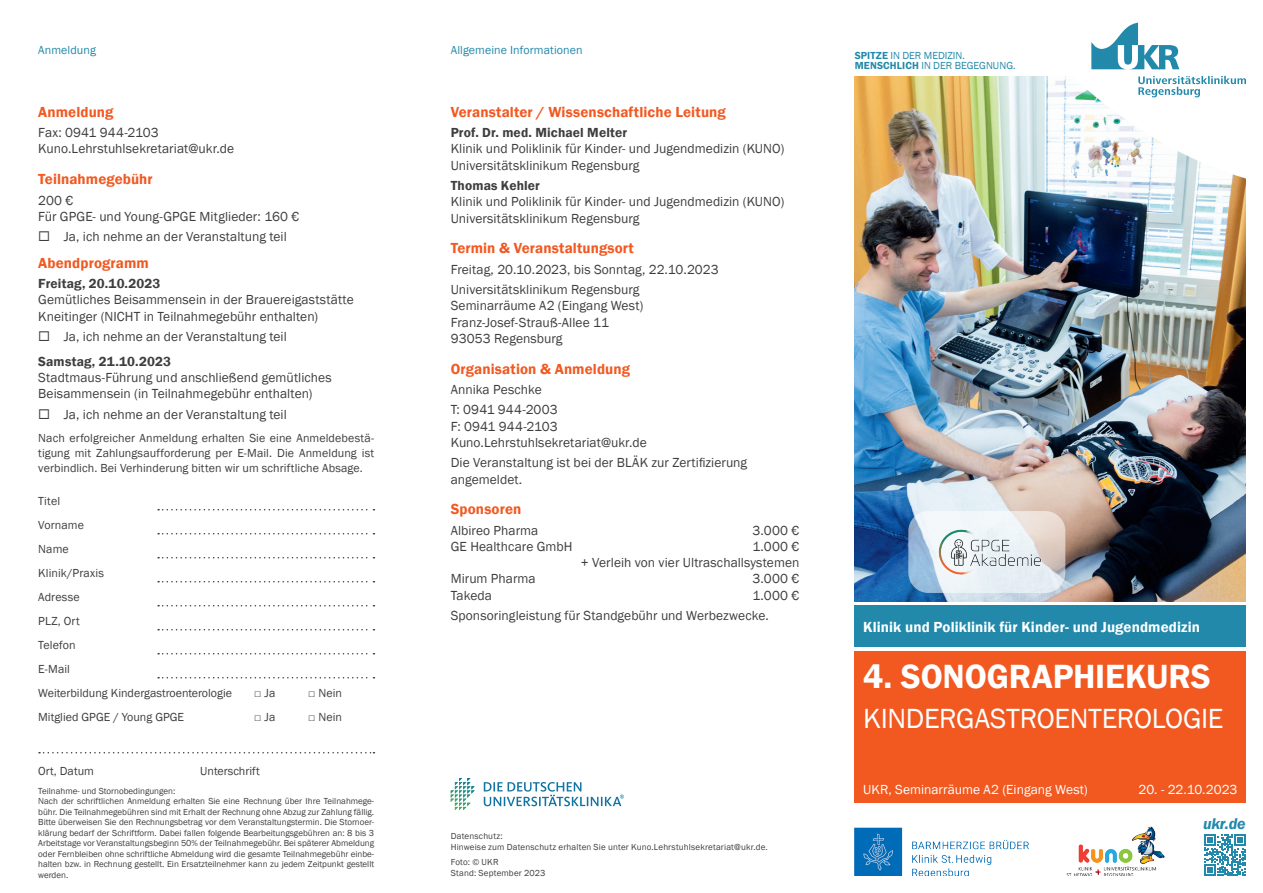
<style>
.page{position:relative;width:1263px;height:893px;background:#fff}
.page>*{position:absolute;margin:0;border:0;box-sizing:border-box;transform-origin:0 0}
.t1{font:600 34.5px "Franklin Gothic";letter-spacing:-.005em;color:#fff}
.t2{font:28.5px "Franklin Gothic";letter-spacing:-.01em;color:#fff}
.t3{font:italic 600 16.05px "Franklin Gothic";color:#2289aa}
.t4{font:600 15px "Franklin Gothic";letter-spacing:.005em;color:#f15921}
.t5{font:600 15px "Franklin Gothic";letter-spacing:.005em;color:#fff}
.t6{font:13.5px/16.2px "Franklin Gothic";letter-spacing:.005em;color:#3e3e3f}
.t7{font:600 13.5px "Franklin Gothic";letter-spacing:.01em;color:#3e3e3f}
.t8{font:13.5px "Franklin Gothic";color:#fff}
.t9{font:12px/24px "Franklin Gothic";color:#3e3e3f;text-align:justify}
.t10{font:12px "Franklin Gothic";letter-spacing:.005em;color:#2289aa}
.t11{font:10.5px/10.5px "Franklin Gothic";color:#2289aa}
.t12{font:9px/10.5px "Franklin Gothic";color:#3e3e3f}
.s1{font-weight:600}
</style>
<div class="page">
<img style="left:855px;top:77px;width:391px;height:524px">
<div style="left:855px;top:651px;width:391px;height:152px;background:#f15921"></div>
<div style="left:855px;top:606px;width:391px;height:41px;background:#2289aa"></div>
<svg style="left:999px;top:22px;width:247px;height:161px"></svg>
<svg style="left:1138px;top:76px;width:108px;height:21px"></svg>
<svg style="left:1091px;top:23px;width:88px;height:46px"></svg>
<svg style="left:1204px;top:834px;width:42px;height:42px"></svg>
<svg style="left:158px;top:509px;width:216px;height:1px"></svg>
<svg style="left:158px;top:533px;width:216px;height:1px"></svg>
<svg style="left:158px;top:557px;width:216px;height:1px"></svg>
<svg style="left:158px;top:581px;width:216px;height:1px"></svg>
<svg style="left:158px;top:605px;width:216px;height:1px"></svg>
<svg style="left:158px;top:629px;width:216px;height:1px"></svg>
<svg style="left:158px;top:653px;width:216px;height:1px"></svg>
<svg style="left:158px;top:677px;width:216px;height:1px"></svg>
<svg style="left:39px;top:752px;width:335px;height:1px"></svg>
<svg style="left:451px;top:778px;width:24px;height:32px"></svg>
<svg style="left:484px;top:782px;width:140px;height:24px"></svg>
<img style="left:1066px;top:826px;width:99px;height:50px">
<img style="left:908px;top:511px;width:157px;height:82px">
<img style="left:854px;top:827px;width:175px;height:49px">
<p class="t10" style="left:38px;top:43px;width:59px">Anmeldung</p>
<p class="t4" style="left:38px;top:103px;width:77px">Anmeldung</p>
<p class="t6" style="left:38px;top:125px;width:197px">Fax: 0941 944-2103<br>Kuno.Lehrstuhlsekretariat@ukr.de</p>
<p class="t4" style="left:38px;top:170px;width:116px">Teilnahmegebühr</p>
<p class="t6" style="left:38px;top:192px;width:263px">200 €<br>Für GPGE- und Young-GPGE Mitglieder: 160 €</p>
<p class="t6" style="left:64px;top:229px;width:224px">Ja, ich nehme an der Veranstaltung teil</p>
<p class="t4" style="left:38px;top:254px;width:112px">Abendprogramm</p>
<p class="t7" style="left:38px;top:275px;width:124px">Freitag, 20.10.2023</p>
<p class="t6" style="left:38px;top:292px;width:317px">Gemütliches Beisammensein in der Brauereigaststätte<br>Kneitinger (NICHT in Teilnahmegebühr enthalten)</p>
<p class="t6" style="left:64px;top:329px;width:224px">Ja, ich nehme an der Veranstaltung teil</p>
<p class="t7" style="left:38px;top:353px;width:134px">Samstag, 21.10.2023</p>
<p class="t6" style="left:38px;top:370px;width:295px">Stadtmaus-Führung und anschließend gemütliches<br>Beisammensein (in Teilnahmegebühr enthalten)</p>
<p class="t6" style="left:64px;top:406px;width:224px">Ja, ich nehme an der Veranstaltung teil</p>
<p class="t9" style="left:38px;top:431px;width:337px;line-height:15px">Nach erfolgreicher Anmeldung erhalten Sie eine Anmeldebestä&shy;tigung mit Zahlungsaufforderung per E-Mail. Die Anmeldung ist verbindlich. Bei Verhinderung bitten wir um schriftliche Absage.</p>
<p class="t9" style="left:38px;top:489px;width:195px;text-align:left">Titel<br>Vorname<br>Name<br>Klinik/Praxis<br>Adresse<br>PLZ, Ort<br>Telefon<br>E-Mail<br>Weiterbildung Kindergastroenterologie</p>
<p class="t9" style="left:254px;top:681px;width:23px">□ Ja</p>
<p class="t9" style="left:308px;top:681px;width:35px">□ Nein</p>
<p class="t9" style="left:38px;top:705px;width:147px">Mitglied GPGE / Young GPGE</p>
<p class="t9" style="left:254px;top:705px;width:23px">□ Ja</p>
<p class="t9" style="left:308px;top:705px;width:35px">□ Nein</p>
<p class="t9" style="left:38px;top:759px;width:57px">Ort, Datum</p>
<p class="t9" style="left:200px;top:759px;width:61px">Unterschrift</p>
<p class="t12" style="left:38px;top:786px;width:337px">Teilnahme- und Stornobedingungen:<br>Nach der schriftlichen Anmeldung erhalten Sie eine Rechnung über Ihre Teilnahmege&shy;bühr. Die Teilnahmegebühren sind mit Erhalt der Rechnung ohne Abzug zur Zahlung fällig.<br>Bitte überweisen Sie den Rechnungsbetrag vor dem Veranstaltungstermin. Die Stornoer&shy;klärung bedarf der Schriftform. Dabei fallen folgende Bearbeitungsgebühren an: 8 bis 3<br>Arbeitstage vor Veranstaltungsbeginn 50% der Teilnahmegebühr. Bei späterer Abmeldung oder Fernbleiben ohne schriftliche Abmeldung wird die gesamte Teilnahmegebühr einbe&shy;halten bzw. in Rechnung gestellt. Ein Ersatzteilnehmer kann zu jedem Zeitpunkt gestellt werden.</p>
<p class="t10" style="left:451px;top:43px;width:133px">Allgemeine Informationen</p>
<p class="t4" style="left:451px;top:103px;width:277px">Veranstalter / Wissenschaftliche Leitung</p>
<p class="t7" style="left:451px;top:124px;width:178px">Prof. Dr. med. Michael Melter</p>
<p class="t6" style="left:451px;top:141px;width:335px">Klinik und Poliklinik für Kinder- und Jugendmedizin (KUNO)<br>Universitätsklinikum Regensburg</p>
<p class="t7" style="left:451px;top:177px;width:91px">Thomas Kehler</p>
<p class="t6" style="left:451px;top:194px;width:335px">Klinik und Poliklinik für Kinder- und Jugendmedizin (KUNO)<br>Universitätsklinikum Regensburg</p>
<p class="t4" style="left:451px;top:239px;width:185px">Termin &amp; Veranstaltungsort</p>
<p class="t6" style="left:451px;top:259px;width:269px;line-height:20.4px">Freitag, 20.10.2023, bis Sonntag, 22.10.2023<br>Universitätsklinikum Regensburg</p>
<p class="t6" style="left:451px;top:298px;width:194px">Seminarräume A2 (Eingang West)<br>Franz-Josef-Strauß-Allee 11<br>93053 Regensburg</p>
<p class="t4" style="left:451px;top:359px;width:181px">Organisation &amp; Anmeldung</p>
<p class="t6" style="left:451px;top:380px;width:108px;line-height:20.4px">Annika Peschke<br>T: 0941 944-2003</p>
<p class="t6" style="left:451px;top:418px;width:197px">F: 0941 944-2103<br>Kuno.Lehrstuhlsekretariat@ukr.de</p>
<p class="t6" style="left:451px;top:455px;width:298px">Die Veranstaltung ist bei der BLÄK zur Zertifizierung angemeldet.</p>
<p class="t4" style="left:451px;top:500px;width:72px">Sponsoren</p>
<p class="t6" style="left:451px;top:522px;width:89px">Albireo Pharma</p>
<p class="t6" style="left:753px;top:522px;width:48px">3.000 €</p>
<p class="t6" style="left:451px;top:539px;width:123px">GE Healthcare GmbH</p>
<p class="t6" style="left:581px;top:539px;width:220px;text-align:right">1.000 €<br>+ Verleih von vier Ultraschallsystemen</p>
<p class="t6" style="left:451px;top:571px;width:86px">Mirum Pharma</p>
<p class="t6" style="left:753px;top:571px;width:48px">3.000 €</p>
<p class="t6" style="left:451px;top:587px;width:43px">Takeda</p>
<p class="t6" style="left:451px;top:585px;width:350px;line-height:20.4px;text-indent:302px">1.000 €<br>Sponsoringleistung für Standgebühr und Werbezwecke.</p>
<p class="t12" style="left:451px;top:831px;width:319px">Datenschutz:<br>Hinweise zum Datenschutz erhalten Sie unter Kuno.Lehrstuhlsekretariat@ukr.de.</p>
<p class="t12" style="left:451px;top:857px;width:96px">Foto: © UKR<br>Stand: September 2023</p>
<p class="t11" style="left:855px;top:50px;width:163px"><span class="s1">SPITZE</span> IN DER MEDIZIN.<br><span class="s1">MENSCHLICH</span> IN DER BEGEGNUNG.</p>
<p class="t5" style="left:863px;top:617px;width:338px">Klinik und Poliklinik für Kinder- und Jugendmedizin</p>
<h1 class="t1" style="left:863px;top:655px;width:349px">4. SONOGRAPHIEKURS</h1>
<h2 class="t2" style="left:863px;top:701px;width:362px">KINDERGASTROENTEROLOGIE</h2>
<p class="t8" style="left:863px;top:781px;width:226px">UKR, Seminarräume A2 (Eingang West)</p>
<p class="t8" style="left:1138px;top:781px;width:100px">20. - 22.10.2023</p>
<p class="t3" style="left:1203px;top:813px;width:44px">ukr.de</p>
</div>
